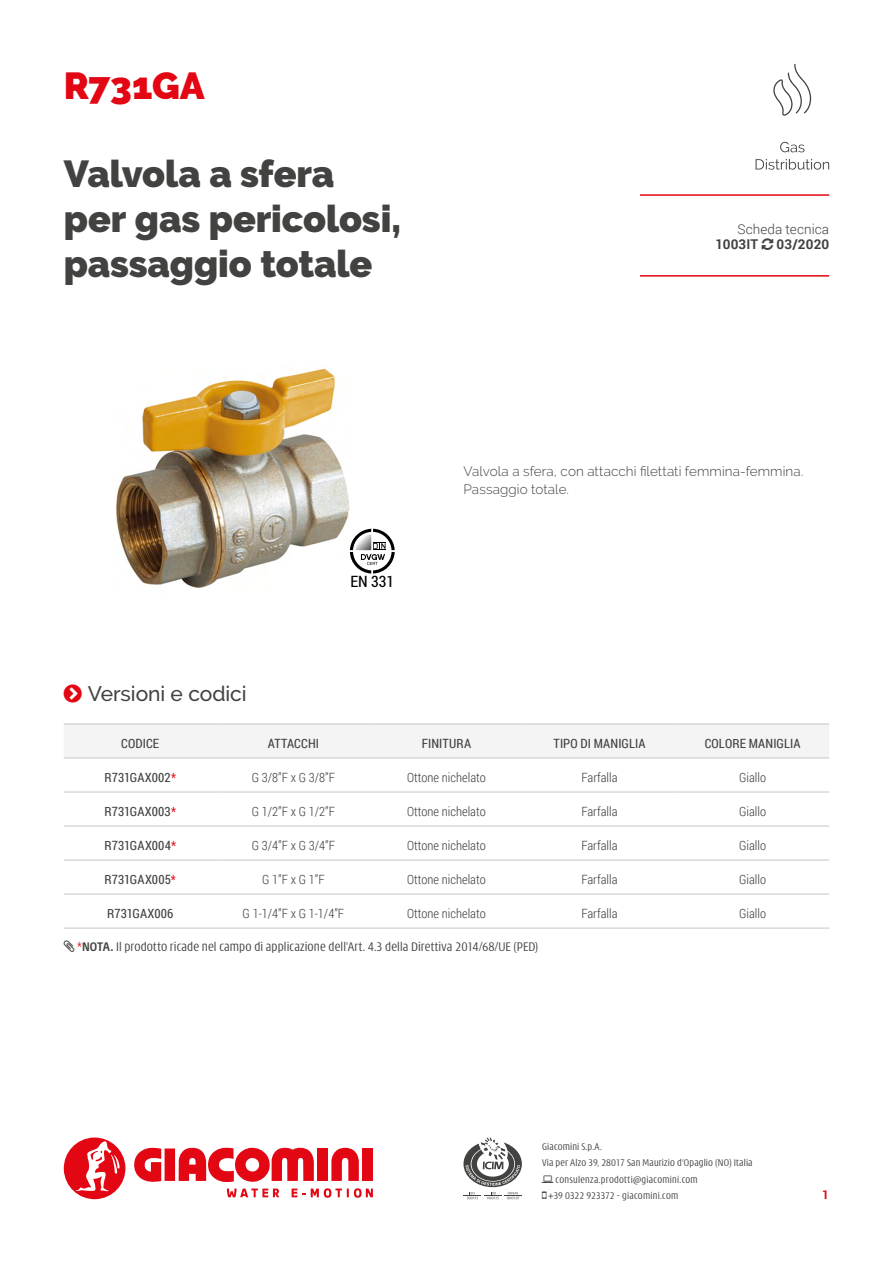
<style>
.page{position:relative;width:893px;height:1263px;background:#fff}
.page>*{position:absolute;margin:0;border:0;box-sizing:border-box;transform-origin:0 0}
.t1{font:900 37.5px/45px "Raleway";color:#424241}
.t2{font:900 37.5px "Raleway";letter-spacing:-.01em;color:#e30613}
.t3{font:500 21px "Raleway";letter-spacing:-.005em;color:#424241}
.t4{font:15.75px "Roboto Condensed";color:#000}
.t5{font:300 condensed 13.5px "Modena";letter-spacing:.01em;color:#424241}
.t6{font:300 13.5px/18px "Raleway";letter-spacing:.01em;color:#424241}
.t7{font:300 13.5px "Roboto";letter-spacing:.005em;color:#424241}
.t8{font:700 13.5px "Roboto";letter-spacing:.015em;color:#424241}
.t9{font:300 12.75px "Roboto Condensed";color:#424241}
.t10{font:12.75px "Roboto Condensed";letter-spacing:.01em;color:#424241}
.t11{font:700 12px "Roboto";color:#e30613}
.t12{font:300 condensed 10.5px "Modena";letter-spacing:.02em;color:#424241}
.s1{color:#e30613}
.s2{font-family:"Roboto Condensed";font-stretch:normal;font-size:12.75px;color:#e30613}
.s3{font-weight:700}
</style>
<div class="page">
<svg style="left:134px;top:1148px;width:27px;height:34px"></svg>
<div style="left:165px;top:1148px;width:10px;height:33px;background:#e30613"></div>
<div style="left:317px;top:1148px;width:11px;height:33px;background:#e30613"></div>
<svg style="left:331px;top:1147px;width:28px;height:34px"></svg>
<div style="left:362px;top:1148px;width:11px;height:33px;background:#e30613"></div>
<svg style="left:179px;top:1147px;width:135px;height:35px"></svg>
<svg style="left:292px;top:1188px;width:13px;height:9px"></svg>
<svg style="left:311px;top:1188px;width:62px;height:10px"></svg>
<svg style="left:227px;top:1188px;width:52px;height:9px"></svg>
<svg style="left:64px;top:1137px;width:62px;height:62px"></svg>
<svg style="left:463px;top:1137px;width:59px;height:62px"></svg>
<div style="left:64px;top:725px;width:765px;height:33px;background:#f4f4f4"></div>
<svg style="left:217px;top:791px;width:612px;height:137px"></svg>
<hr style="left:64px;top:724px;width:153px;height:1px;background:#c6c6c6">
<hr style="left:217px;top:724px;width:153px;height:1px;background:#c6c6c6">
<hr style="left:370px;top:724px;width:153px;height:1px;background:#c6c6c6">
<hr style="left:523px;top:724px;width:153px;height:1px;background:#c6c6c6">
<hr style="left:676px;top:724px;width:153px;height:1px;background:#c6c6c6">
<hr style="left:64px;top:758px;width:153px;height:1px;background:#c6c6c6">
<hr style="left:217px;top:758px;width:153px;height:1px;background:#c6c6c6">
<hr style="left:370px;top:758px;width:153px;height:1px;background:#c6c6c6">
<hr style="left:523px;top:758px;width:153px;height:1px;background:#c6c6c6">
<hr style="left:676px;top:758px;width:153px;height:1px;background:#c6c6c6">
<hr style="left:64px;top:792px;width:153px;height:1px;background:#c6c6c6">
<hr style="left:217px;top:792px;width:153px;height:1px;background:#c6c6c6">
<hr style="left:370px;top:792px;width:153px;height:1px;background:#c6c6c6">
<hr style="left:523px;top:792px;width:153px;height:1px;background:#c6c6c6">
<hr style="left:676px;top:792px;width:153px;height:1px;background:#c6c6c6">
<hr style="left:64px;top:826px;width:153px;height:1px;background:#c6c6c6">
<hr style="left:217px;top:826px;width:153px;height:1px;background:#c6c6c6">
<hr style="left:370px;top:826px;width:153px;height:1px;background:#c6c6c6">
<hr style="left:523px;top:826px;width:153px;height:1px;background:#c6c6c6">
<hr style="left:676px;top:826px;width:153px;height:1px;background:#c6c6c6">
<hr style="left:64px;top:860px;width:153px;height:1px;background:#c6c6c6">
<hr style="left:217px;top:860px;width:153px;height:1px;background:#c6c6c6">
<hr style="left:370px;top:860px;width:153px;height:1px;background:#c6c6c6">
<hr style="left:523px;top:860px;width:153px;height:1px;background:#c6c6c6">
<hr style="left:676px;top:860px;width:153px;height:1px;background:#c6c6c6">
<hr style="left:64px;top:894px;width:153px;height:1px;background:#c6c6c6">
<hr style="left:217px;top:894px;width:153px;height:1px;background:#c6c6c6">
<hr style="left:370px;top:894px;width:153px;height:1px;background:#c6c6c6">
<hr style="left:523px;top:894px;width:153px;height:1px;background:#c6c6c6">
<hr style="left:676px;top:894px;width:153px;height:1px;background:#c6c6c6">
<hr style="left:64px;top:928px;width:153px;height:1px;background:#c6c6c6">
<hr style="left:217px;top:928px;width:153px;height:1px;background:#c6c6c6">
<hr style="left:370px;top:928px;width:153px;height:1px;background:#c6c6c6">
<hr style="left:523px;top:928px;width:153px;height:1px;background:#c6c6c6">
<hr style="left:676px;top:928px;width:153px;height:1px;background:#c6c6c6">
<hr style="left:640px;top:194px;width:189px;height:2px;background:#e30613">
<hr style="left:640px;top:275px;width:189px;height:2px;background:#e30613">
<img style="left:116px;top:368px;width:234px;height:220px">
<svg style="left:350px;top:529px;width:45px;height:44px"></svg>
<svg style="left:780px;top:142px;width:24px;height:10px"></svg>
<svg style="left:756px;top:159px;width:73px;height:11px"></svg>
<svg style="left:773px;top:64px;width:38px;height:52px"></svg>
<h1 class="t2" style="left:64px;top:64px;width:143px">R731GA</h1>
<h1 class="t1" style="left:64px;top:151px;width:339px">Valvola a sfera per gas pericolosi, passaggio totale</h1>
<p class="t7" style="left:737px;top:220px;width:93px">Scheda tecnica</p>
<p class="t8" style="left:716px;top:235px;width:44px">1003IT</p>
<p class="t8" style="left:777px;top:235px;width:54px">03/2020</p>
<h2 class="t3" style="left:88px;top:681px;width:160px">Versioni e codici</h2>
<p class="t4" style="left:350px;top:570px;width:45px">EN 331</p>
<p class="t6" style="left:463px;top:462px;width:341px">Valvola a sfera, con attacchi filettati femmina-femmina.<br>Passaggio totale.</p>
<p class="t10" style="left:121px;top:734px;width:39px">CODICE</p>
<p class="t10" style="left:268px;top:734px;width:53px">ATTACCHI</p>
<p class="t10" style="left:422px;top:734px;width:51px">FINITURA</p>
<p class="t10" style="left:554px;top:734px;width:94px">TIPO DI MANIGLIA</p>
<p class="t10" style="left:705px;top:734px;width:97px">COLORE MANIGLIA</p>
<p class="t10" style="left:104px;top:768px;width:73px">R731GAX002<span class="s1">*</span></p>
<p class="t9" style="left:252px;top:768px;width:85px">G 3/8”F x G 3/8”F</p>
<p class="t9" style="left:407px;top:768px;width:80px">Ottone nichelato</p>
<p class="t9" style="left:581px;top:768px;width:38px">Farfalla</p>
<p class="t9" style="left:739px;top:768px;width:29px">Giallo</p>
<p class="t10" style="left:104px;top:802px;width:73px">R731GAX003<span class="s1">*</span></p>
<p class="t9" style="left:252px;top:802px;width:85px">G 1/2”F x G 1/2”F</p>
<p class="t9" style="left:407px;top:802px;width:80px">Ottone nichelato</p>
<p class="t9" style="left:581px;top:802px;width:38px">Farfalla</p>
<p class="t9" style="left:739px;top:802px;width:29px">Giallo</p>
<p class="t10" style="left:105px;top:836px;width:73px">R731GAX004<span class="s1">*</span></p>
<p class="t9" style="left:252px;top:836px;width:85px">G 3/4”F x G 3/4”F</p>
<p class="t9" style="left:407px;top:836px;width:80px">Ottone nichelato</p>
<p class="t9" style="left:581px;top:836px;width:38px">Farfalla</p>
<p class="t9" style="left:739px;top:836px;width:29px">Giallo</p>
<p class="t10" style="left:105px;top:870px;width:73px">R731GAX005<span class="s1">*</span></p>
<p class="t9" style="left:262px;top:870px;width:64px">G 1”F x G 1”F</p>
<p class="t9" style="left:407px;top:870px;width:80px">Ottone nichelato</p>
<p class="t9" style="left:581px;top:870px;width:38px">Farfalla</p>
<p class="t9" style="left:739px;top:870px;width:29px">Giallo</p>
<p class="t10" style="left:107px;top:904px;width:68px">R731GAX006</p>
<p class="t9" style="left:243px;top:904px;width:103px">G 1-1/4”F x G 1-1/4”F</p>
<p class="t9" style="left:407px;top:904px;width:80px">Ottone nichelato</p>
<p class="t9" style="left:581px;top:904px;width:38px">Farfalla</p>
<p class="t9" style="left:739px;top:904px;width:29px">Giallo</p>
<p class="t5" style="left:77px;top:940px;width:463px"><span class="s2">*</span><span class="s3">NOTA.</span> Il prodotto ricade nel campo di applicazione dell’Art. 4.3 della Direttiva 2014/68/UE (PED)</p>
<p class="t12" style="left:542px;top:1141px;width:61px">Giacomini S.p.A.</p>
<p class="t12" style="left:542px;top:1158px;width:212px">Via per Alzo 39, 28017 San Maurizio d’Opaglio (NO) Italia</p>
<p class="t12" style="left:556px;top:1174px;width:144px">consulenza.prodotti@giacomini.com</p>
<p class="t12" style="left:549px;top:1191px;width:131px">+39 0322 923372 - giacomini.com</p>
<p class="t11" style="left:822px;top:1186px;width:8px">1</p>
</div>
